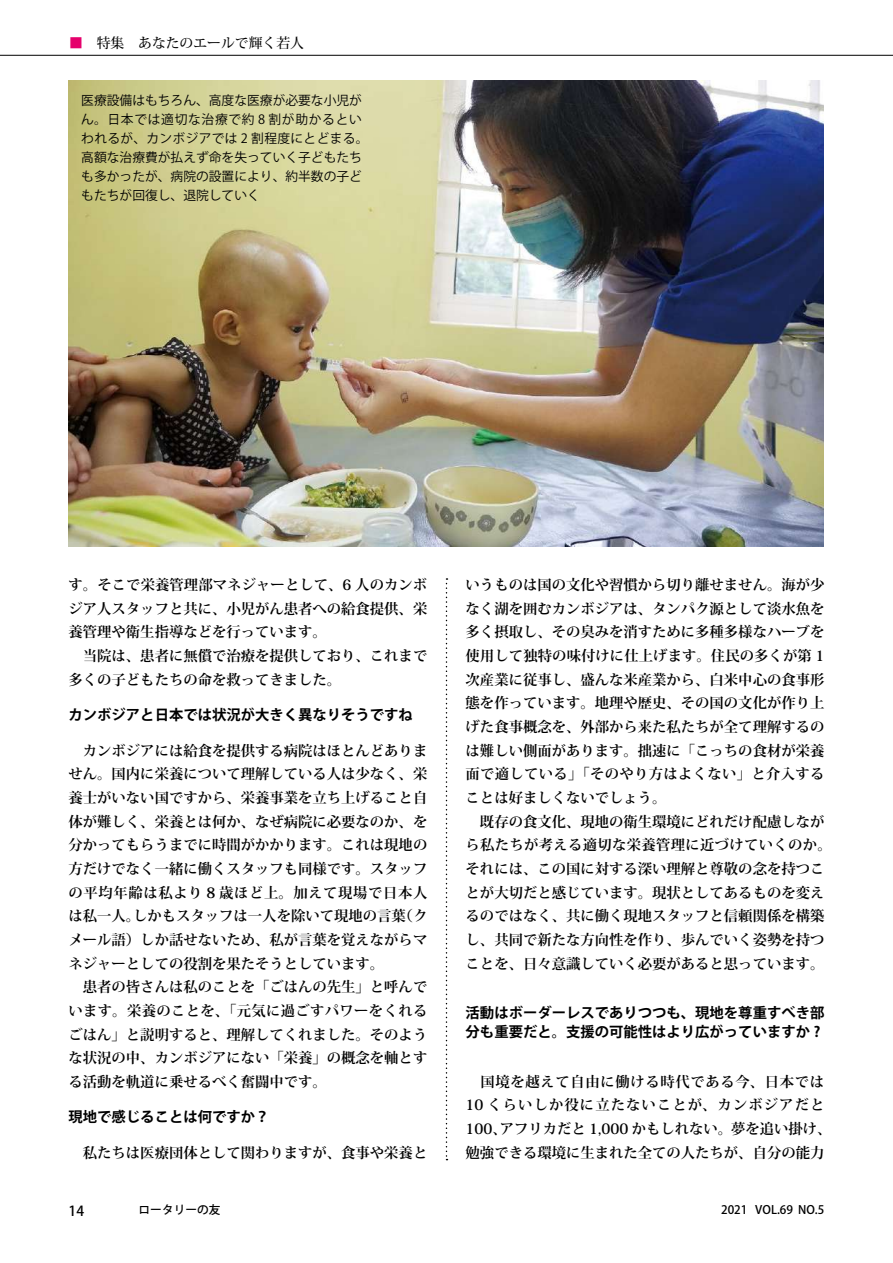
<style>
.page{position:relative;width:893px;height:1263px;background:#fff}
.page>*{position:absolute;margin:0;border:0;box-sizing:border-box;transform-origin:0 0}
.t1{font:700 14.4px/23.7px "Koz Min Pro";color:#000}
.t2{font:700 14.4px/19.2px "Koz Go Std";color:#000}
.t3{font:500 13.8px "Koz Min Pr 6 N";color:#000}
.t4{font:500 13.8px "Koz Go Pro";color:#000}
.t5{font:12.75px/19.2px "Koz Go Pro";color:#000}
.t6{font:500 11.7px "Koz Go Pro";color:#000}
.s1{color:#e5006c}
</style>
<div class="page">
<img style="left:69px;top:81px;width:755px;height:465px">
<svg style="left:446px;top:578px;width:1px;height:582px"></svg>
<hr style="left:0;top:55px;width:893px;height:1px;background:#000">
<p class="t3" style="left:69px;top:35px;width:236px"><span class="s1">■</span>　特集　あなたのエールで輝く若人</p>
<p class="t5" style="left:81px;top:91px;width:289px">医療設備はもちろん、高度な医療が必要な小児がん。日本では適切な治療で約 8 割が助かるといわれるが、カンボジアでは 2 割程度にとどまる。高額な治療費が払えず命を失っていく子どもたちも多かったが、病院の設置により、約半数の子どもたちが回復し、退院していく</p>
<p class="t1" style="left:69px;top:572px;width:360px">す。そこで栄養管理部マネジャーとして、6 人のカンボジア人スタッフと共に、小児がん患者への給食提供、栄養管理や衛生指導などを行っています。<br>　当院は、患者に無償で治療を提供しており、これまで多くの子どもたちの命を救ってきました。</p>
<p class="t2" style="left:69px;top:706px;width:346px">カンボジアと日本では状況が大きく異なりそうですね</p>
<p class="t1" style="left:69px;top:738px;width:360px;text-indent:14px">カンボジアには給食を提供する病院はほとんどありません。国内に栄養について理解している人は少なく、栄養士がいない国ですから、栄養事業を立ち上げること自体が難しく、栄養とは何か、なぜ病院に必要なのか、を分かってもらうまでに時間がかかります。これは現地の方だけでなく一緒に働くスタッフも同様です。スタッフの平均年齢は私より 8 歳ほど上。加えて現場で日本人は私一人。しかもスタッフは一人を除いて現地の言葉（クメール語）しか話せないため、私が言葉を覚えながらマネジャーとしての役割を果たそうとしています。<br>　患者の皆さんは私のことを「ごはんの先生」と呼んでいます。栄養のことを、「元気に過ごすパワーをくれるごはん」と説明すると、理解してくれました。そのような状況の中、カンボジアにない「栄養」の概念を軸とする活動を軌道に乗せるべく奮闘中です。</p>
<p class="t2" style="left:69px;top:1108px;width:202px">現地で感じることは何ですか？</p>
<p class="t1" style="left:83px;top:1140px;width:346px">私たちは医療団体として関わりますが、食事や栄養と</p>
<p class="t1" style="left:466px;top:572px;width:368px">いうものは国の文化や習慣から切り離せません。海が少なく湖を囲むカンボジアは、タンパク源として淡水魚を多く摂取し、その臭みを消すために多種多様なハーブを使用して独特の味付けに仕上げます。住民の多くが第 1次産業に従事し、盛んな米産業から、白米中心の食事形態を作っています。地理や歴史、その国の文化が作り上げた食事概念を、外部から来た私たちが全て理解するのは難しい側面があります。拙速に「こっちの食材が栄養面で適している」「そのやり方はよくない」と介入することは好ましくないでしょう。<br>　既存の食文化、現地の衛生環境にどれだけ配慮しながら私たちが考える適切な栄養管理に近づけていくのか。それには、この国に対する深い理解と尊敬の念を持つことが大切だと感じています。現状としてあるものを変えるのではなく、共に働く現地スタッフと信頼関係を構築し、共同で新たな方向性を作り、歩んでいく姿勢を持つことを、日々意識していく必要があると思っています。</p>
<p class="t2" style="left:466px;top:1004px;width:360px">活動はボーダーレスでありつつも、現地を尊重すべき部分も重要だと。支援の可能性はより広がっていますか ?</p>
<p class="t1" style="left:466px;top:1069px;width:367px;text-align:center">国境を越えて自由に働ける時代である今、日本では<br>10 くらいしか役に立たないことが、カンボジアだと<br>100、アフリカだと 1,000 かもしれない。夢を追い掛け、勉強できる環境に生まれた全ての人たちが、自分の能力</p>
<p class="t4" style="left:69px;top:1202px;width:17px">14</p>
<p class="t6" style="left:139px;top:1202px;width:83px">ロータリーの友</p>
<p class="t6" style="left:721px;top:1202px;width:105px">2021 VOL.69 NO.5</p>
</div>
